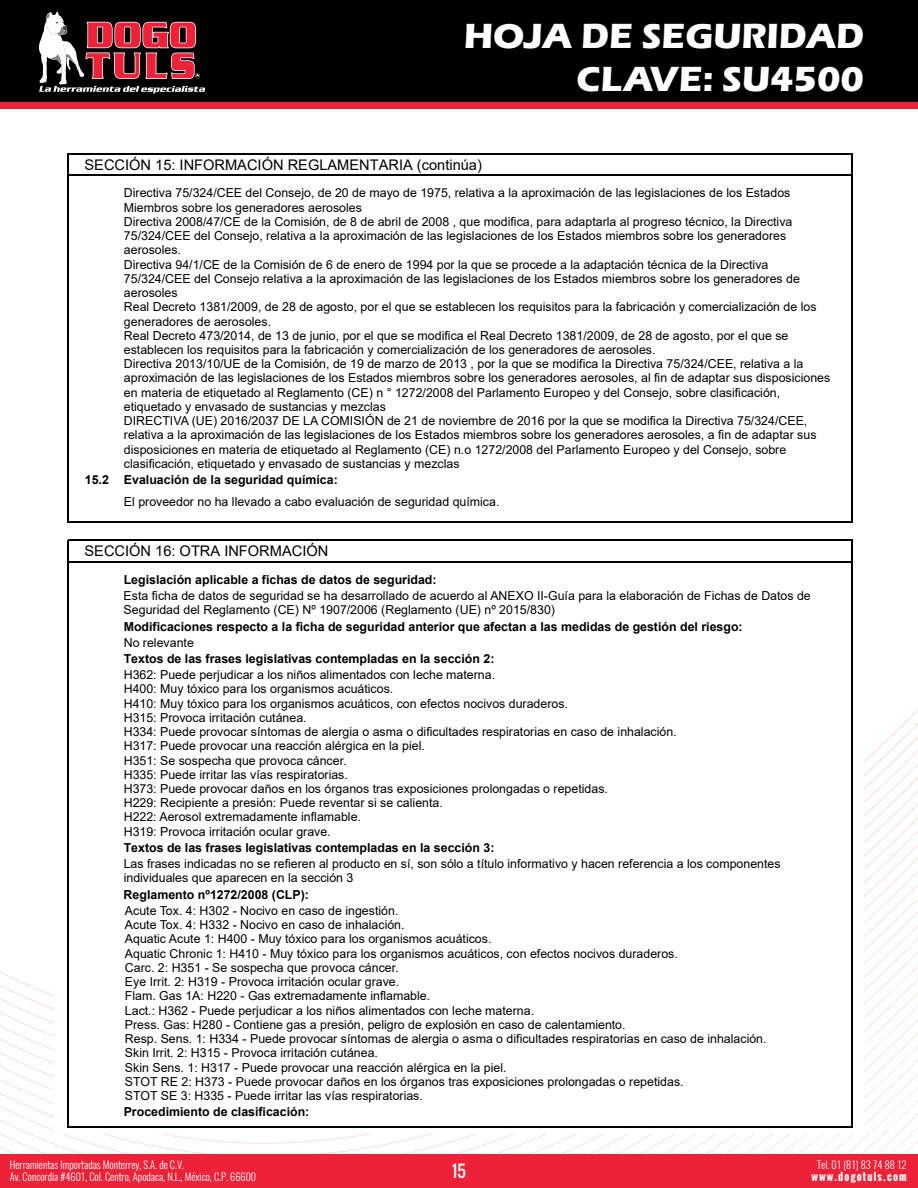
<style>
.page{position:relative;width:918px;height:1188px;background:#fff}
.page>*{position:absolute;margin:0;border:0;box-sizing:border-box;transform-origin:0 0}
.t1{font:700 36px/43.2px "Eras ITC";color:#fff;text-align:right}
.t2{font:16.5px "Oswald";color:#fff}
.t3{font:14.7px "Arial";color:#000}
.t4{font:12.3px/14.2px "Arial";color:#000}
.t5{font:700 12.3px/16.2px "Arial";color:#000}
.t6{font:300 10.5px/12.6px "Oswald";color:#fff}
.t7{font:700 10.5px "Oswald";letter-spacing:.11em;color:#fff}
.s1{font-weight:700}
.s2{font-weight:400}
</style>
<div class="page">
<div style="left:0;top:0;width:918px;height:103px;background:#000001"></div>
<div style="left:0;top:102px;width:918px;height:6px;background:#ed2137"></div>
<svg style="left:38px;top:11px;width:167px;height:82px"></svg>
<svg style="left:0;top:849px;width:918px;height:305px"></svg>
<svg style="left:0;top:1143px;width:149px;height:11px"></svg>
<svg style="left:678px;top:983px;width:240px;height:171px"></svg>
<div style="left:0;top:1154px;width:918px;height:34px;background:#ed2137"></div>
<div style="left:54px;top:142px;width:810px;height:992px;background:#fff"></div>
<hr style="left:851px;top:153px;width:2px;height:23px;background:#000">
<hr style="left:85px;top:153px;width:768px;height:1px;background:#000">
<hr style="left:85px;top:175px;width:768px;height:1px;background:#000">
<svg style="left:68px;top:153px;width:17px;height:33px"></svg>
<svg style="left:851px;top:176px;width:2px;height:10px"></svg>
<hr style="left:68px;top:186px;width:1px;height:287px;background:#000">
<hr style="left:851px;top:186px;width:2px;height:287px;background:#000">
<hr style="left:851px;top:473px;width:2px;height:22px;background:#000">
<hr style="left:851px;top:495px;width:2px;height:21px;background:#000">
<svg style="left:68px;top:473px;width:1px;height:49px"></svg>
<svg style="left:851px;top:516px;width:2px;height:6px"></svg>
<hr style="left:68px;top:522px;width:785px;height:1px;background:#000">
<hr style="left:851px;top:540px;width:2px;height:23px;background:#000">
<hr style="left:85px;top:540px;width:768px;height:1px;background:#000">
<hr style="left:85px;top:562px;width:768px;height:1px;background:#000">
<svg style="left:68px;top:540px;width:17px;height:49px"></svg>
<svg style="left:851px;top:563px;width:2px;height:26px"></svg>
<hr style="left:68px;top:589px;width:1px;height:31px;background:#000">
<hr style="left:851px;top:589px;width:2px;height:31px;background:#000">
<svg style="left:68px;top:620px;width:1px;height:48px"></svg>
<svg style="left:851px;top:620px;width:2px;height:48px"></svg>
<hr style="left:68px;top:668px;width:1px;height:173px;background:#000">
<hr style="left:851px;top:668px;width:2px;height:173px;background:#000">
<svg style="left:68px;top:841px;width:1px;height:16px"></svg>
<svg style="left:851px;top:841px;width:2px;height:16px"></svg>
<hr style="left:68px;top:857px;width:1px;height:31px;background:#000">
<hr style="left:851px;top:857px;width:2px;height:31px;background:#000">
<svg style="left:68px;top:888px;width:1px;height:16px"></svg>
<svg style="left:851px;top:888px;width:2px;height:16px"></svg>
<hr style="left:68px;top:904px;width:1px;height:201px;background:#000">
<hr style="left:851px;top:904px;width:2px;height:201px;background:#000">
<svg style="left:68px;top:1105px;width:1px;height:22px"></svg>
<svg style="left:699px;top:997px;width:219px;height:157px"></svg>
<hr style="left:68px;top:1127px;width:785px;height:1px;background:#000">
<h1 class="t1" style="left:464px;top:14px;width:402px">HOJA DE SEGURIDAD<br>CLAVE: SU4500</h1>
<p class="t3" style="left:85px;top:154px;width:399px">SECCIÓN 15: INFORMACIÓN REGLAMENTARIA (continúa)</p>
<p class="t4" style="left:124px;top:186px;width:708px">Directiva 75/324/CEE del Consejo, de 20 de mayo de 1975, relativa a la aproximación de las legislaciones de los Estados Miembros sobre los generadores aerosoles<br>Directiva 2008/47/CE de la Comisión, de 8 de abril de 2008 , que modifica, para adaptarla al progreso técnico, la Directiva 75/324/CEE del Consejo, relativa a la aproximación de las legislaciones de los Estados miembros sobre los generadores aerosoles.<br>Directiva 94/1/CE de la Comisión de 6 de enero de 1994 por la que se procede a la adaptación técnica de la Directiva 75/324/CEE del Consejo relativa a la aproximación de las legislaciones de los Estados miembros sobre los generadores de aerosoles<br>Real Decreto 1381/2009, de 28 de agosto, por el que se establecen los requisitos para la fabricación y comercialización de los generadores de aerosoles.<br>Real Decreto 473/2014, de 13 de junio, por el que se modifica el Real Decreto 1381/2009, de 28 de agosto, por el que se establecen los requisitos para la fabricación y comercialización de los generadores de aerosoles.<br>Directiva 2013/10/UE de la Comisión, de 19 de marzo de 2013 , por la que se modifica la Directiva 75/324/CEE, relativa a la aproximación de las legislaciones de los Estados miembros sobre los generadores aerosoles, al fin de adaptar sus disposiciones en materia de etiquetado al Reglamento (CE) n ° 1272/2008 del Parlamento Europeo y del Consejo, sobre clasificación, etiquetado y envasado de sustancias y mezclas<br>DIRECTIVA (UE) 2016/2037 DE LA COMISIÓN de 21 de noviembre de 2016 por la que se modifica la Directiva 75/324/CEE, relativa a la aproximación de las legislaciones de los Estados miembros sobre los generadores aerosoles, a fin de adaptar sus disposiciones en materia de etiquetado al Reglamento (CE) n.o 1272/2008 del Parlamento Europeo y del Consejo, sobre clasificación, etiquetado y envasado de sustancias y mezclas</p>
<p class="t4" style="left:124px;top:469px;width:377px;line-height:21.6px;text-indent:-39px"><span class="s1">15.2 Evaluación de la seguridad química:<br></span>El proveedor no ha llevado a cabo evaluación de seguridad química.</p>
<p class="t3" style="left:85px;top:541px;width:245px">SECCIÓN 16: OTRA INFORMACIÓN</p>
<p class="t4" style="left:124px;top:572px;width:689px;line-height:16px"><span class="s1">Legislación aplicable a fichas de datos de seguridad:<br></span>Esta ficha de datos de seguridad se ha desarrollado de acuerdo al ANEXO II-Guía para la elaboración de Fichas de Datos de</p>
<p class="t5" style="left:124px;top:602px;width:621px"><span class="s2">Seguridad del Reglamento (CE) Nº 1907/2006 (Reglamento (UE) nº 2015/830)<br></span>Modificaciones respecto a la ficha de seguridad anterior que afectan a las medidas de gestión del riesgo:<br><span class="s2">No relevante<br></span>Textos de las frases legislativas contempladas en la sección 2:<br><span class="s2">H362: Puede perjudicar a los niños alimentados con leche materna.</span></p>
<p class="t4" style="left:124px;top:682px;width:555px">H400: Muy tóxico para los organismos acuáticos.<br>H410: Muy tóxico para los organismos acuáticos, con efectos nocivos duraderos.<br>H315: Provoca irritación cutánea.<br>H334: Puede provocar síntomas de alergia o asma o dificultades respiratorias en caso de inhalación.<br>H317: Puede provocar una reacción alérgica en la piel.<br>H351: Se sospecha que provoca cáncer.<br>H335: Puede irritar las vías respiratorias.<br>H373: Puede provocar daños en los órganos tras exposiciones prolongadas o repetidas.<br>H229: Recipiente a presión: Puede reventar si se calienta.<br>H222: Aerosol extremadamente inflamable.<br>H319: Provoca irritación ocular grave.</p>
<p class="t4" style="left:124px;top:840px;width:658px;line-height:16px"><span class="s1">Textos de las frases legislativas contempladas en la sección 3:<br></span>Las frases indicadas no se refieren al producto en sí, son sólo a título informativo y hacen referencia a los componentes</p>
<p class="t4" style="left:124px;top:870px;width:276px;line-height:16.4px">individuales que aparecen en la sección 3<br><span class="s1">Reglamento nº1272/2008 (CLP):<br></span>Acute Tox. 4: H302 - Nocivo en caso de ingestión.</p>
<p class="t4" style="left:125px;top:918px;width:643px">Acute Tox. 4: H332 - Nocivo en caso de inhalación.<br>Aquatic Acute 1: H400 - Muy tóxico para los organismos acuáticos.<br>Aquatic Chronic 1: H410 - Muy tóxico para los organismos acuáticos, con efectos nocivos duraderos.<br>Carc. 2: H351 - Se sospecha que provoca cáncer.<br>Eye Irrit. 2: H319 - Provoca irritación ocular grave.<br>Flam. Gas 1A: H220 - Gas extremadamente inflamable.<br>Lact.: H362 - Puede perjudicar a los niños alimentados con leche materna.<br>Press. Gas: H280 - Contiene gas a presión, peligro de explosión en caso de calentamiento.<br>Resp. Sens. 1: H334 - Puede provocar síntomas de alergia o asma o dificultades respiratorias en caso de inhalación.<br>Skin Irrit. 2: H315 - Provoca irritación cutánea.<br>Skin Sens. 1: H317 - Puede provocar una reacción alérgica en la piel.<br>STOT RE 2: H373 - Puede provocar daños en los órganos tras exposiciones prolongadas o repetidas.<br>STOT SE 3: H335 - Puede irritar las vías respiratorias.</p>
<p class="t5" style="left:124px;top:1104px;width:187px">Procedimiento de clasificación:</p>
<p class="t6" style="left:10px;top:1158px;width:248px">Herramientas Importadas Monterrey, S.A. de C.V.<br>Av. Concordia #4601, Col. Centro, Apodaca, N.L., México, C.P. 66600</p>
<p class="t6" style="left:817px;top:1158px;width:91px">Tel. 01 (81) 83 74 88 12</p>
<h2 class="t2" style="left:452px;top:1159px;width:15px">15</h2>
<p class="t7" style="left:811px;top:1169px;width:97px">www.dogotuls.com</p>
</div>
